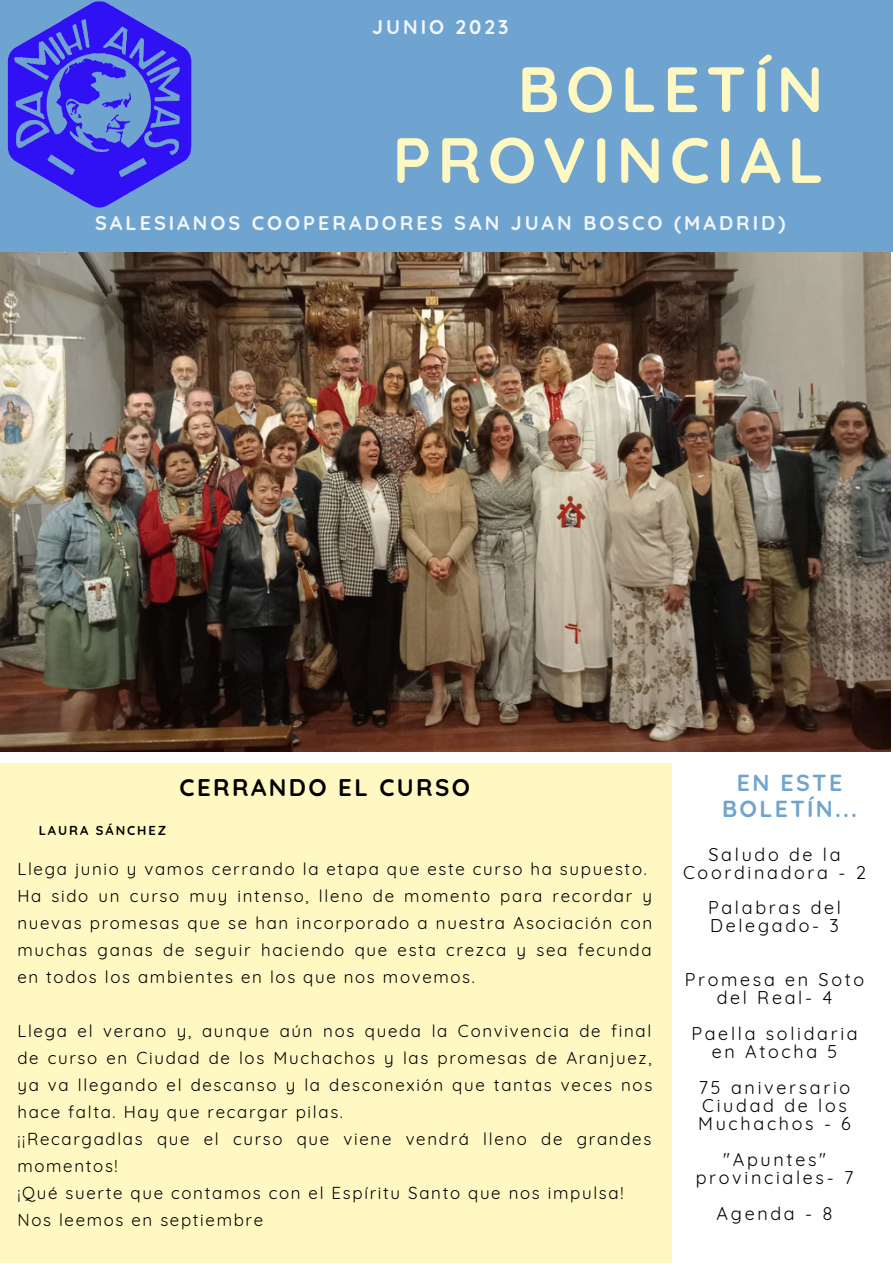
<style>
.page{position:relative;width:893px;height:1264px;background:#fff}
.page>*{position:absolute;margin:0;border:0;box-sizing:border-box;transform-origin:0 0}
.t1{font:700 63.9px/70.8px "Quicksand";letter-spacing:.1em;color:#fff8c2;text-align:right}
.t2{font:700 24px "Quicksand";letter-spacing:.1em;color:#000}
.t3{font:700 23.1px/25.8px "Quicksand";letter-spacing:.1em;color:#70a4d0;text-align:center}
.t4{font:700 19.8px "Quicksand";letter-spacing:.15em;color:#f2f7ff}
.t5{font:18px/18px "Quicksand";letter-spacing:.15em;color:#000;text-align:center}
.t6{font:16.95px/27px "Quicksand";letter-spacing:.1em;color:#000;text-align:justify}
.t7{font:700 12.9px "Quicksand";letter-spacing:.15em;color:#000}
</style>
<div class="page">
<img style="left:0;top:252px;width:890px;height:499px">
<div style="left:0;top:0;width:892px;height:252px;background:#70a4d0"></div>
<div style="left:0;top:763px;width:671px;height:499px;background:#fff8c2"></div>
<img style="left:7px;top:1px;width:185px;height:207px">
<p class="t4" style="left:372px;top:14px;width:138px">JUNIO 2023</p>
<p class="t1" style="left:392px;top:53px;width:432px">BOLETÍN<br>PROVINCIAL</p>
<p class="t4" style="left:95px;top:210px;width:691px">SALESIANOS COOPERADORES SAN JUAN BOSCO (MADRID)</p>
<p class="t2" style="left:179px;top:772px;width:292px">CERRANDO EL CURSO</p>
<p class="t7" style="left:39px;top:822px;width:129px">LAURA SÁNCHEZ</p>
<p class="t6" style="left:17px;top:855px;width:631px">Llega junio y vamos cerrando la etapa que este curso ha supuesto.</p>
<p class="t6" style="left:17px;top:882px;width:636px">Ha sido un curso muy intenso, lleno de momento para recordar y nuevas promesas que se han incorporado a nuestra Asociación con muchas ganas de seguir haciendo que esta crezca y sea fecunda en todos los ambientes en los que nos movemos.</p>
<p class="t6" style="left:17px;top:1017px;width:636px">Llega el verano y, aunque aún nos queda la Convivencia de final de curso en Ciudad de los Muchachos y las promesas de Aranjuez, ya va llegando el descanso y la desconexión que tantas veces nos hace falta. Hay que recargar pilas.</p>
<p class="t6" style="left:17px;top:1125px;width:635px">¡¡Recargadlas que el curso que viene vendrá lleno de grandes momentos!</p>
<p class="t6" style="left:17px;top:1179px;width:607px">¡Qué suerte que contamos con el Espíritu Santo que nos impulsa!</p>
<p class="t6" style="left:17px;top:1206px;width:247px">Nos leemos en septiembre</p>
<p class="t3" style="left:722px;top:769px;width:136px">EN ESTE<br>BOLETÍN...</p>
<p class="t5" style="left:683px;top:844px;width:184px">Saludo de la<br>Coordinadora - 2</p>
<p class="t5" style="left:708px;top:898px;width:134px;text-align:left">Palabras del<br>Delegado- 3</p>
<p class="t5" style="left:684px;top:970px;width:181px">Promesa en Soto del Real- 4</p>
<p class="t5" style="left:691px;top:1024px;width:168px">Paella solidaria</p>
<p class="t5" style="left:711px;top:1042px;width:127px">en Atocha 5</p>
<p class="t5" style="left:698px;top:1078px;width:154px;text-align:left">75 aniversario<br>Ciudad de los<br>Muchachos - 6</p>
<p class="t5" style="left:695px;top:1150px;width:159px">"Apuntes" provinciales- 7</p>
<p class="t5" style="left:716px;top:1204px;width:118px">Agenda - 8</p>
</div>
